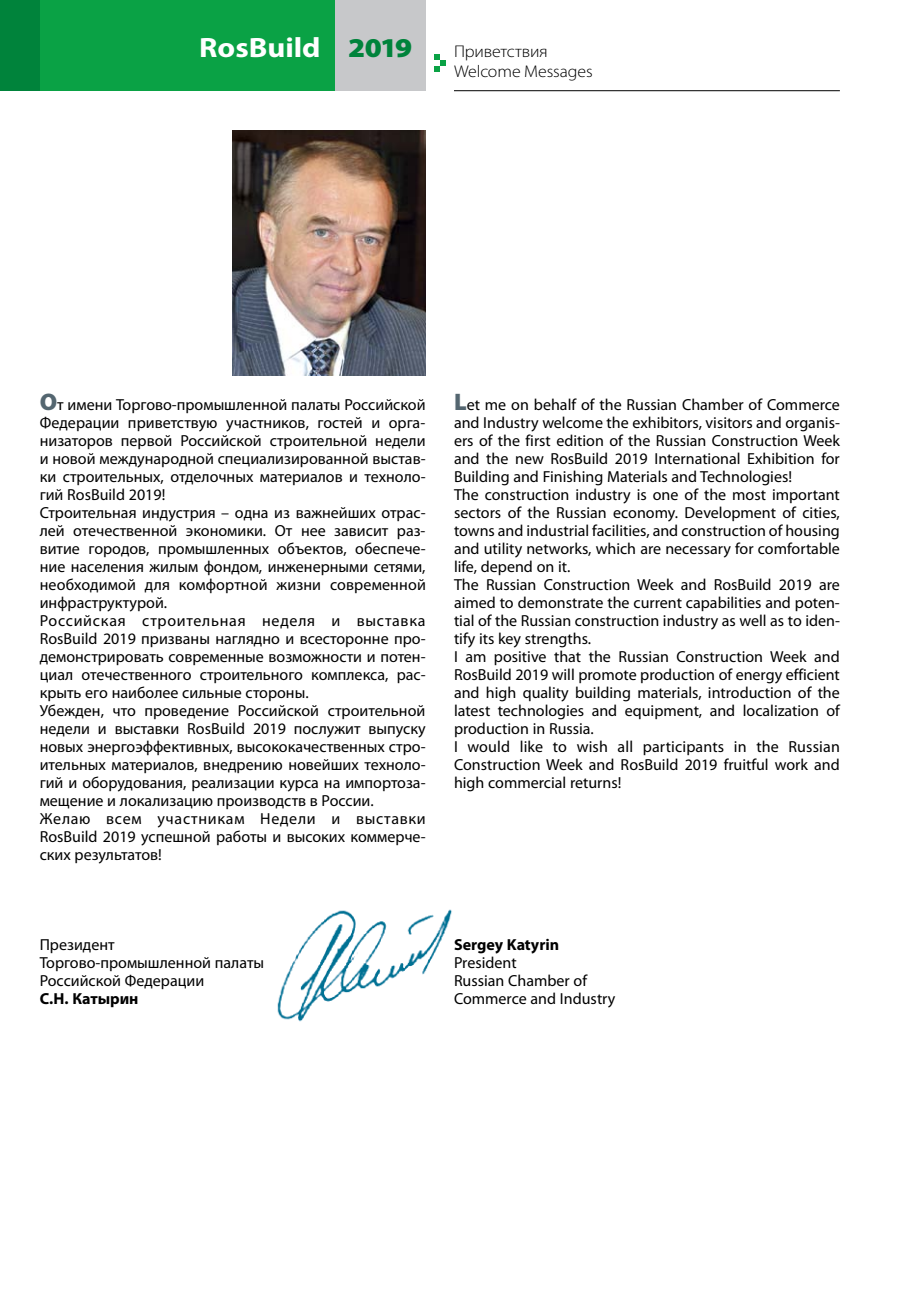
<style>
.page{position:relative;width:908px;height:1304px;background:#fff}
.page>*{position:absolute;margin:0;border:0;box-sizing:border-box;transform-origin:0 0}
.t1{font:700 28px "Myriad Pro";color:#fff;scale:1.1 1}
.t2{font:300 17px/20px "Myriad Pro";letter-spacing:-.005em;color:#000;scale:1.05 1}
.t3{font:16px/18px "Myriad Pro";color:#000}
.t4{font:700 16px "Myriad Pro";color:#000}
.s1{font-weight:900;font-size:27.2px;color:#00833b}
.s2{font-weight:900;font-size:24px;color:#546670}
</style>
<div class="page">
<hr style="left:454px;top:90px;width:385px;height:1px;background:#000">
<svg style="left:434px;top:54px;width:11px;height:17px"></svg>
<div style="left:40px;top:0;width:294px;height:91px;background:#0aa245"></div>
<div style="left:334px;top:0;width:91px;height:91px;background:#c7c8ca"></div>
<div style="left:0;top:0;width:40px;height:91px;background:#00833b"></div>
<img style="left:277px;top:909px;width:175px;height:113px">
<img style="left:232px;top:130px;width:193px;height:246px">
<h1 class="t1" style="left:199px;top:30px;width:195px">RosBuild <span class="s1">2019</span></h1>
<p class="t2" style="left:454px;top:41px;width:134px">Приветствия<br>Welcome Messages</p>
<p class="t3" style="left:40px;top:395px;width:387px"><span class="s2">О</span>т имени Торгово-промышленной палаты Российской Федерации приветствую участников, гостей и орга&shy;низаторов первой Российской строительной недели и новой международной специализированной выстав&shy;ки строительных, отделочных материалов и техноло&shy;гий RosBuild 2019!<br>Строительная индустрия – одна из важнейших отрас&shy;лей отечественной экономики. От нее зависит раз&shy;витие городов, промышленных объектов, обеспече&shy;ние населения жилым фондом, инженерными сетями, необходимой для комфортной жизни современной инфраструктурой.<br>Российская строительная неделя и выставка RosBuild 2019 призваны наглядно и всесторонне про&shy;демонстрировать современные возможности и потен&shy;циал отечественного строительного комплекса, рас&shy;крыть его наиболее сильные стороны.<br>Убежден, что проведение Российской строительной недели и выставки RosBuild 2019 послужит выпуску новых энергоэффективных, высококачественных стро&shy;ительных материалов, внедрению новейших техноло&shy;гий и оборудования, реализации курса на импортоза&shy;мещение и локализацию производств в России.<br>Желаю всем участникам Недели и выставки RosBuild 2019 успешной работы и высоких коммерче&shy;ских результатов!</p>
<p class="t3" style="left:454px;top:395px;width:387px"><span class="s2">L</span>et me on behalf of the Russian Chamber of Commerce and Industry welcome the exhibitors, visitors and organis&shy;ers of the first edition of the Russian Construction Week and the new RosBuild 2019 International Exhibition for Building and Finishing Materials and Technologies!<br>The construction industry is one of the most important sectors of the Russian economy. Development of cities, towns and industrial facilities, and construction of housing and utility networks, which are necessary for comfortable life, depend on it.<br>The Russian Construction Week and RosBuild 2019 are aimed to demonstrate the current capabilities and poten&shy;tial of the Russian construction industry as well as to iden&shy;tify its key strengths.<br>I am positive that the Russian Construction Week and RosBuild 2019 will promote production of energy efficient and high quality building materials, introduction of the latest technologies and equipment, and localization of production in Russia.<br>I would like to wish all participants in the Russian Construction Week and RosBuild 2019 fruitful work and high commercial returns!</p>
<p class="t3" style="left:40px;top:935px;width:226px">Президент<br>Торгово-промышленной палаты<br>Российской Федерации</p>
<p class="t4" style="left:40px;top:988px;width:100px">С.Н. Катырин</p>
<p class="t4" style="left:454px;top:934px;width:107px">Sergey Katyrin</p>
<p class="t3" style="left:454px;top:953px;width:163px">President<br>Russian Chamber of<br>Commerce and Industry</p>
</div>
